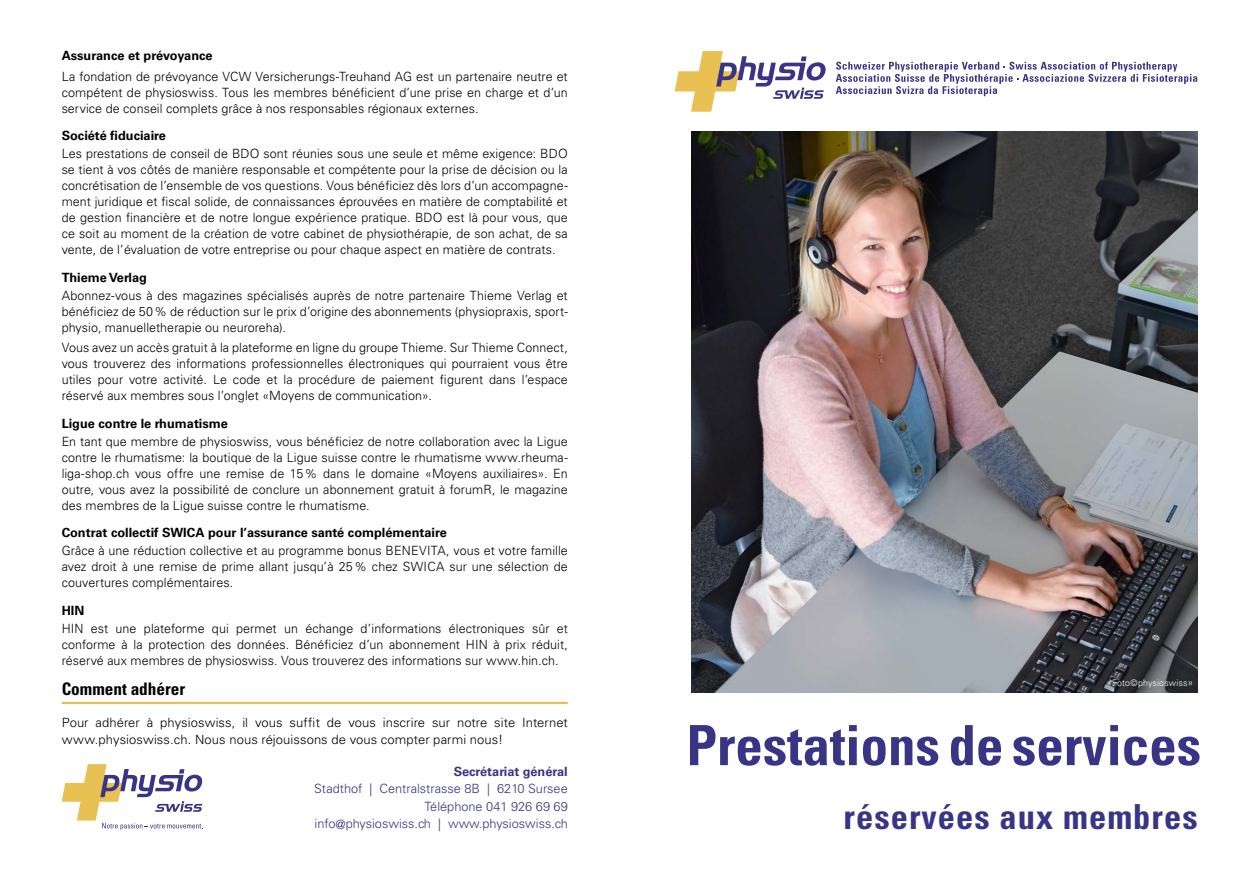
<style>
.page{position:relative;width:1259px;height:893px;background:#fff}
.page>*{position:absolute;margin:0;border:0;box-sizing:border-box;transform-origin:0 0}
.t1{font:700 condensed 55.5px "Univers LT Std";color:#393486}
.t2{font:700 condensed 34.5px "Univers LT Std";letter-spacing:.03em;color:#393486}
.t3{font:700 condensed 17.25px "Univers LT Std";color:#000}
.t4{font:300 12.75px/16px "Univers LT Std";letter-spacing:.005em;color:#000;text-align:justify}
.t5{font:700 12.75px "Univers LT Std";color:#000}
.t6{font:300 12.75px/17.2px "Univers LT Std";color:#393486;text-align:right}
.t7{font:700 12.75px "Univers LT Std";color:#393486}
.t8{font:300 9px "Univers LT Std";letter-spacing:.015em;color:#fff}
.s1{font-size:10.5px}
</style>
<div class="page">
<hr style="left:62px;top:702px;width:506px;height:2px;background:#e8c152">
<svg style="left:674px;top:51px;width:152px;height:61px"></svg>
<svg style="left:836px;top:62px;width:361px;height:34px"></svg>
<svg style="left:62px;top:764px;width:141px;height:66px"></svg>
<img style="left:691px;top:132px;width:506px;height:561px">
<p class="t5" style="left:62px;top:48px;width:152px">Assurance et prévoyance</p>
<p class="t4" style="left:62px;top:68px;width:507px">La fondation de prévoyance VCW Versicherungs-Treuhand AG est un partenaire neutre et compétent de physioswiss. Tous les membres bénéficient d’une prise en charge et d’un service de conseil complets grâce à nos responsables régionaux externes.</p>
<p class="t5" style="left:62px;top:128px;width:106px">Société fiduciaire</p>
<p class="t4" style="left:62px;top:146px;width:508px">Les prestations de conseil de BDO sont réunies sous une seule et même exigence: BDO se tient à vos côtés de manière responsable et compétente pour la prise de décision ou la concrétisation de l’ensemble de vos questions. Vous bénéficiez dès lors d’un accompagne&shy;ment juridique et fiscal solide, de connaissances éprouvées en matière de comptabilité et de gestion financière et de notre longue expérience pratique. BDO est là pour vous, que ce soit au moment de la création de votre cabinet de physiothérapie, de son achat, de sa vente, de l’évaluation de votre entreprise ou pour chaque aspect en matière de contrats.</p>
<p class="t5" style="left:62px;top:270px;width:87px">Thieme Verlag</p>
<p class="t4" style="left:62px;top:287px;width:507px">Abonnez-vous à des magazines spécialisés auprès de notre partenaire Thieme Verlag et bénéficiez de 50% de réduction sur le prix d’origine des abonnements (physiopraxis, sport&shy;physio, manuelletherapie ou neuroreha).</p>
<p class="t4" style="left:62px;top:340px;width:508px">Vous avez un accès gratuit à la plateforme en ligne du groupe Thieme. Sur Thieme Connect, vous trouverez des informations professionnelles électroniques qui pourraient vous être utiles pour votre activité. Le code et la procédure de paiement figurent dans l’espace réservé aux membres sous l’onglet «Moyens de communication».</p>
<p class="t5" style="left:62px;top:416px;width:168px">Ligue contre le rhumatisme</p>
<p class="t4" style="left:62px;top:433px;width:508px">En tant que membre de physioswiss, vous bénéficiez de notre collaboration avec la Ligue contre le rhumatisme: la boutique de la Ligue suisse contre le rhumatisme www.rheuma&shy;liga-shop.ch vous offre une remise de 15% dans le domaine «Moyens auxiliaires». En outre, vous avez la possibilité de conclure un abonnement gratuit à forumR, le magazine des membres de la Ligue suisse contre le rhumatisme.</p>
<p class="t5" style="left:62px;top:525px;width:386px">Contrat collectif SWICA pour l’assurance santé complémentaire</p>
<p class="t4" style="left:62px;top:543px;width:508px">Grâce à une réduction collective et au programme bonus BENEVITA, vous et votre famille avez droit à une remise de prime allant jusqu’à 25% chez SWICA sur une sélection de couvertures complémentaires.</p>
<p class="t5" style="left:62px;top:603px;width:24px">HIN</p>
<p class="t4" style="left:62px;top:620px;width:508px">HIN est une plateforme qui permet un échange d’informations électroniques sûr et conforme à la protection des données. Bénéficiez d’un abonnement HIN à prix réduit, réservé aux membres de physioswiss. Vous trouverez des informations sur www.hin.ch.</p>
<h3 class="t3" style="left:62px;top:679px;width:125px">Comment adhérer</h3>
<p class="t4" style="left:62px;top:714px;width:508px;line-height:16.6px">Pour adhérer à physioswiss, il vous suffit de vous inscrire sur notre site Internet www.physioswiss.ch. Nous nous réjouissons de vous compter parmi nous!</p>
<p class="t7" style="left:454px;top:764px;width:116px">Secrétariat général</p>
<p class="t6" style="left:314px;top:780px;width:255px">Stadthof | Centralstrasse 8B | 6210 Sursee<br>Téléphone 041 926 69 69 info@physioswiss.ch | www.physioswiss.ch</p>
<p class="t8" style="left:1106px;top:677px;width:88px"><span class="s1">«</span>Foto©physioswiss<span class="s1">»</span></p>
<h1 class="t1" style="left:686px;top:711px;width:516px">Prestations de services</h1>
<h2 class="t2" style="left:843px;top:796px;width:356px">réservées aux membres</h2>
</div>
